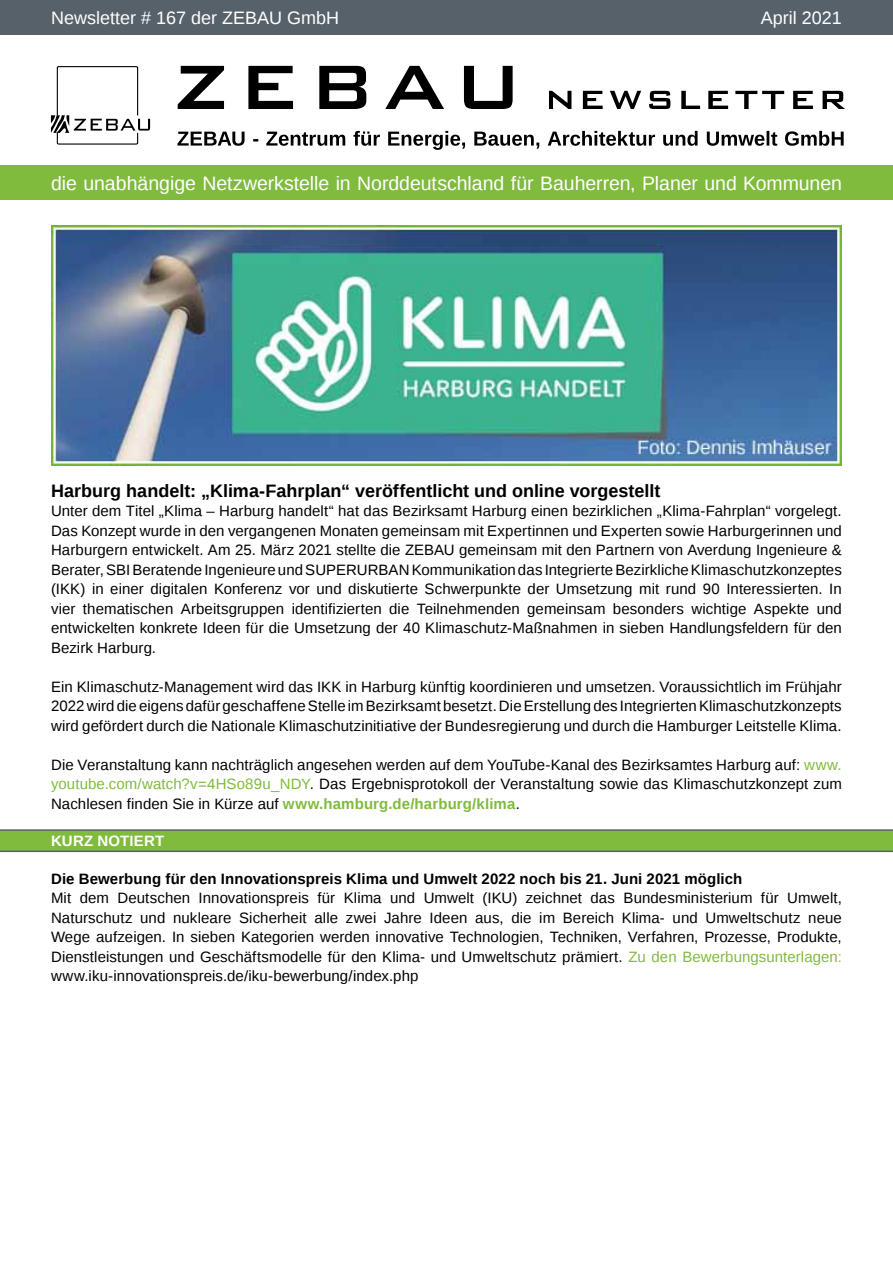
<style>
.page{position:relative;width:893px;height:1263px;background:#fff}
.page>*{position:absolute;margin:0;border:0;box-sizing:border-box;transform-origin:0 0}
.t1{font:19.5px "Liberation Sans";letter-spacing:-.005em;color:#fff}
.t2{font:700 18px "Liberation Sans";color:#000}
.t3{font:18px "Liberation Sans";color:#fff}
.t4{font:15px/19.5px "Liberation Sans";letter-spacing:.005em;color:#000;text-align:justify}
.t5{font:700 15px "Liberation Sans";letter-spacing:.005em;color:#000}
.t6{font:700 15px "Liberation Sans";letter-spacing:.015em;color:#fff}
.s1{color:#80bb3d}
.s2{font-weight:700;color:#80bb3d}
</style>
<div class="page">
<div style="left:0;top:0;width:893px;height:34px;background:#57616a"></div>
<div style="left:0;top:166px;width:893px;height:34px;background:#80bb3d"></div>
<svg style="left:178px;top:66px;width:667px;height:43px"></svg>
<svg style="left:177px;top:131px;width:667px;height:19px"></svg>
<svg style="left:51px;top:66px;width:99px;height:79px"></svg>
<img style="left:51px;top:225px;width:791px;height:240px">
<div style="left:0;top:830px;width:893px;height:21px;background:#80bb3d"></div>
<hr style="left:0;top:850px;width:893px;height:2px;background:#57616a">
<hr style="left:0;top:829px;width:893px;height:2px;background:#57616a">
<p class="t3" style="left:51px;top:7px;width:290px">Newsletter # 167 der ZEBAU GmbH</p>
<p class="t3" style="left:761px;top:7px;width:83px">April 2021</p>
<h1 class="t1" style="left:51px;top:172px;width:792px">die unabhängige Netzwerkstelle in Norddeutschland für Bauherren, Planer und Kommunen</h1>
<p class="t2" style="left:51px;top:478px;width:611px">Harburg handelt: „Klima-Fahrplan“ veröffentlicht und online vorgestellt</p>
<p class="t4" style="left:51px;top:502px;width:792px">Unter dem Titel „Klima – Harburg handelt“ hat das Bezirksamt Harburg einen bezirklichen „Klima-Fahrplan“ vorgelegt.<br>Das Konzept wurde in den vergangenen Monaten gemeinsam mit Expertinnen und Experten sowie Harburgerinnen und Harburgern entwickelt. Am 25. März 2021 stellte die ZEBAU gemeinsam mit den Partnern von Averdung Ingenieure &amp; Berater, SBI Beratende Ingenieure und SUPERURBAN Kommunikation das Integrierte Bezirkliche Klimaschutzkonzeptes (IKK) in einer digitalen Konferenz vor und diskutierte Schwerpunkte der Umsetzung mit rund 90 Interessierten. In vier thematischen Arbeitsgruppen identifizierten die Teilnehmenden gemeinsam besonders wichtige Aspekte und entwickelten konkrete Ideen für die Umsetzung der 40 Klimaschutz-Maßnahmen in sieben Handlungsfeldern für den Bezirk Harburg.</p>
<p class="t4" style="left:51px;top:677px;width:792px">Ein Klimaschutz-Management wird das IKK in Harburg künftig koordinieren und umsetzen. Voraussichtlich im Frühjahr 2022 wird die eigens dafür geschaffene Stelle im Bezirksamt besetzt. Die Erstellung des Integrierten Klimaschutzkonzepts wird gefördert durch die Nationale Klimaschutzinitiative der Bundesregierung und durch die Hamburger Leitstelle Klima.</p>
<p class="t4" style="left:51px;top:755px;width:792px">Die Veranstaltung kann nachträglich angesehen werden auf dem YouTube-Kanal des Bezirksamtes Harburg auf: <span class="s1">www. youtube.com/watch?v=4HSo89u_NDY</span>. Das Ergebnisprotokoll der Veranstaltung sowie das Klimaschutzkonzept zum Nachlesen finden Sie in Kürze auf <span class="s2">www.hamburg.de/harburg/klima</span>.</p>
<p class="t6" style="left:51px;top:831px;width:115px">KURZ NOTIERT</p>
<p class="t5" style="left:51px;top:868px;width:693px">Die Bewerbung für den Innovationspreis Klima und Umwelt 2022 noch bis 21. Juni 2021 möglich</p>
<p class="t4" style="left:51px;top:889px;width:792px">Mit dem Deutschen Innovationspreis für Klima und Umwelt (IKU) zeichnet das Bundesministerium für Umwelt, Naturschutz und nukleare Sicherheit alle zwei Jahre Ideen aus, die im Bereich Klima- und Umweltschutz neue Wege aufzeigen. In sieben Kategorien werden innovative Technologien, Techniken, Verfahren, Prozesse, Produkte, Dienstleistungen und Geschäftsmodelle für den Klima- und Umweltschutz prämiert. <span class="s1">Zu den Bewerbungsunterlagen: </span>www.iku-innovationspreis.de/iku-bewerbung/index.php</p>
</div>
